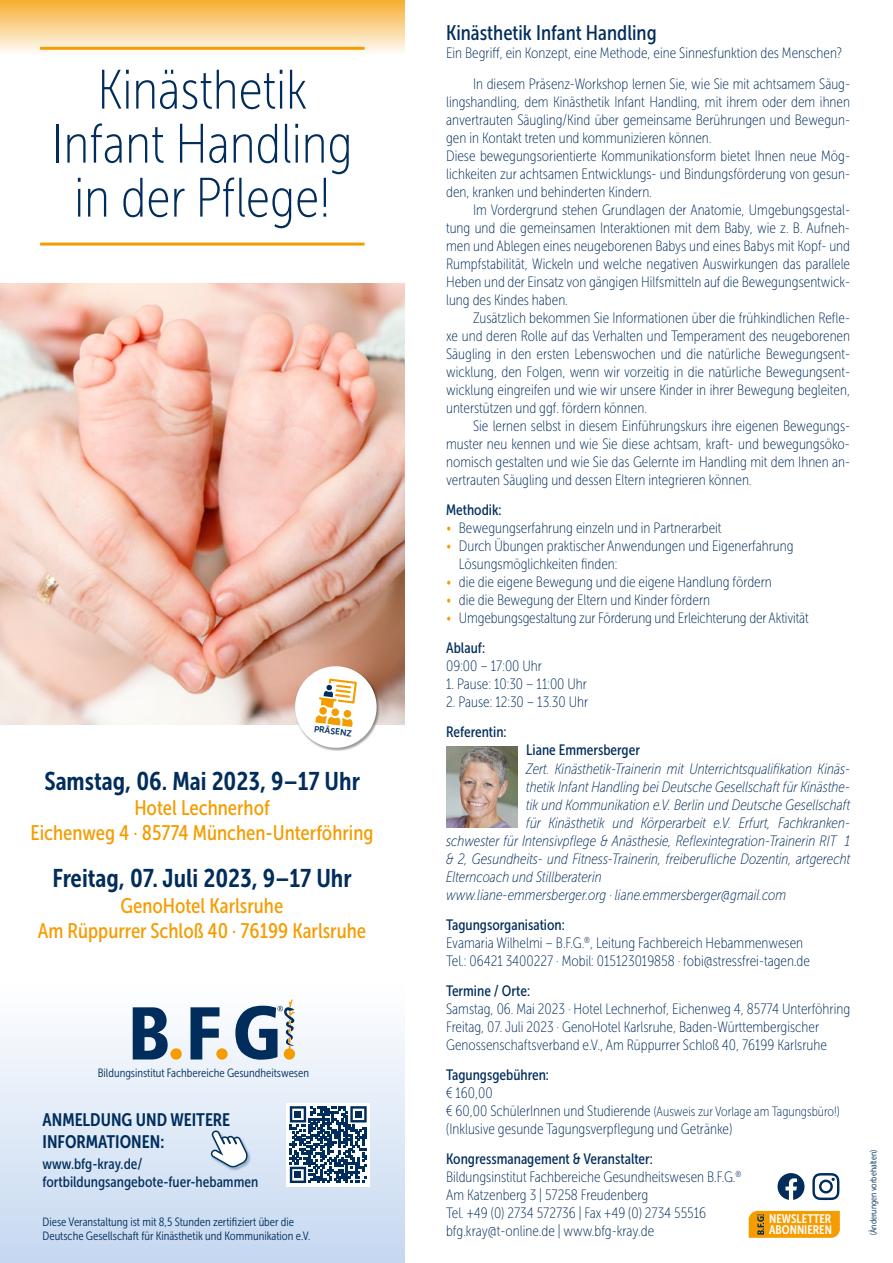
<style>
.page{position:relative;width:893px;height:1263px;background:#fff}
.page>*{position:absolute;margin:0;border:0;box-sizing:border-box;transform-origin:0 0}
.t1{font:55.5px/54px "Museo Sans Cond 100";color:#002d5c;text-align:center}
.t2{font:25.5px "Museo Sans Cond 700";color:#002d5c}
.t3{font:21px/25.2px "Museo Sans Cond 500";color:#f59c00;text-align:center}
.t4{font:21px "Museo Sans Cond 500";color:#002d5c}
.t5{font:18px/21.6px "Museo Sans Cond 700";color:#002d5c}
.t6{font:15px/18px "Museo Sans Cond 100";color:#002d5c}
.t7{font:italic 15px "Museo Sans Cond 100";color:#002d5c}
.t8{font:15px/18px "Museo Sans Cond 500";color:#002d5c}
.t9{font:13.5px "Museo Sans Cond 100";color:#002d5c}
.t10{font:12.45px/11.4px "Museo Sans Cond 700";color:#fff}
.t11{font:12px/14.4px "Museo Sans Cond 300";color:#002d5c}
.t12{font:9px "Museo Sans Cond 300";color:#002d5c}
.t13{font:8.55px "Museo Sans 700";color:#002d5c}
.s1{color:#f59c00}
.s2{font-size:15px}
</style>
<div class="page">
<svg style="left:0;top:0;width:405px;height:53px;background:#fad28c"></svg>
<div style="left:0;top:984px;width:405px;height:279px;background:linear-gradient(to bottom,#fefefe,#c5d8f1)"></div>
<img style="left:0;top:284px;width:405px;height:440px">
<svg style="left:133px;top:1007px;width:35px;height:52px"></svg>
<svg style="left:190px;top:1007px;width:29px;height:52px"></svg>
<div style="left:170px;top:1048px;width:12px;height:12px;background:#f59c00;border-radius:50%"></div>
<div style="left:216px;top:1048px;width:12px;height:12px;background:#f59c00;border-radius:50%"></div>
<svg style="left:235px;top:999px;width:60px;height:61px"></svg>
<img style="left:446px;top:746px;width:72px;height:81px">
<svg style="left:777px;top:1173px;width:27px;height:27px"></svg>
<svg style="left:812px;top:1173px;width:27px;height:27px"></svg>
<svg style="left:749px;top:1211px;width:91px;height:27px;background:#ee9b07"></svg>
<div style="left:286px;top:1103px;width:84px;height:83px;background:#fff"></div>
<svg style="left:290px;top:1106px;width:77px;height:77px"></svg>
<div style="left:294px;top:1111px;width:7px;height:7px;background:#002d5c"></div>
<div style="left:355px;top:1111px;width:7px;height:7px;background:#002d5c"></div>
<div style="left:294px;top:1171px;width:7px;height:7px;background:#002d5c"></div>
<div style="left:211px;top:1130px;width:40px;height:41px;background:#00325e;opacity:.3"></div>
<svg style="left:211px;top:1130px;width:37px;height:38px"></svg>
<div style="left:294px;top:666px;width:86px;height:85px;background:#000;opacity:.4"></div>
<svg style="left:293px;top:664px;width:86px;height:86px"></svg>
<div style="left:319px;top:707px;width:8px;height:8px;background:#f59c00;border-radius:50%"></div>
<hr style="left:40px;top:47px;width:325px;height:3px;background:#f59c00">
<hr style="left:40px;top:243px;width:325px;height:3px;background:#f59c00">
<h1 class="t1" style="left:52px;top:63px;width:302px">Kinästhetik<br>Infant Handling in der Pflege!</h1>
<p class="t13" style="left:315px;top:724px;width:40px;rotate:7deg">PRÄSENZ</p>
<h2 class="t2" style="left:44px;top:767px;width:317px">Samstag, 06. Mai 2023, 9–17 Uhr</h2>
<h3 class="t3" style="left:31px;top:795px;width:344px">Hotel Lechnerhof<br>Eichenweg 4 · 85774 München-Unterföhring</h3>
<h2 class="t2" style="left:53px;top:864px;width:301px">Freitag, 07. Juli 2023, 9–17 Uhr</h2>
<h3 class="t3" style="left:38px;top:893px;width:330px">GenoHotel Karlsruhe<br>Am Rüppurrer Schloß 40 · 76199 Karlsruhe</h3>
<p class="t11" style="left:98px;top:1066px;width:213px">Bildungsinstitut Fachbereiche Gesundheitswesen</p>
<p class="t5" style="left:43px;top:1109px;width:189px">ANMELDUNG UND WEITERE<br>INFORMATIONEN:</p>
<p class="t8" style="left:43px;top:1154px;width:217px">www.bfg-kray.de/ fortbildungsangebote-fuer-hebammen</p>
<p class="t11" style="left:43px;top:1214px;width:269px">Diese Veranstaltung ist mit 8,5 Stunden zertifiziert über die<br>Deutsche Gesellschaft für Kinästhetik und Kommunikation e.V.</p>
<h3 class="t4" style="left:446px;top:21px;width:212px">Kinästhetik Infant Handling</h3>
<p class="t6" style="left:473px;top:38px;width:378px;line-height:30.6px;text-indent:-27px">Ein Begriff, ein Konzept, eine Methode, eine Sinnesfunktion des Menschen?<br>In diesem Präsenz-Workshop lernen Sie, wie Sie mit achtsamem Säug-</p>
<p class="t6" style="left:446px;top:93px;width:405px">lingshandling, dem Kinästhetik Infant Handling, mit ihrem oder dem ihnen anvertrauten Säugling/Kind über gemeinsame Berührungen und Bewegun&shy;gen in Kontakt treten und kommunizieren können.<br>Diese bewegungsorientierte Kommunikationsform bietet Ihnen neue Mög&shy;lichkeiten zur achtsamen Entwicklungs- und Bindungsförderung von gesun&shy;den, kranken und behinderten Kindern.</p>
<p class="t6" style="left:446px;top:201px;width:405px;text-align:justify;text-indent:27px">Im Vordergrund stehen Grundlagen der Anatomie, Umgebungsgestal&shy;tung und die gemeinsamen Interaktionen mit dem Baby, wie z. B. Aufneh&shy;men und Ablegen eines neugeborenen Babys und eines Babys mit Kopf- und Rumpfstabilität, Wickeln und welche negativen Auswirkungen das parallele Heben und der Einsatz von gängigen Hilfsmitteln auf die Bewegungsentwick&shy;lung des Kindes haben.</p>
<p class="t6" style="left:446px;top:309px;width:405px;text-align:justify;text-indent:27px">Zusätzlich bekommen Sie Informationen über die frühkindlichen Refle&shy;xe und deren Rolle auf das Verhalten und Temperament des neugeborenen Säugling in den ersten Lebenswochen und die natürliche Bewegungsent&shy;wicklung, den Folgen, wenn wir vorzeitig in die natürliche Bewegungsent&shy;wicklung eingreifen und wie wir unsere Kinder in ihrer Bewegung begleiten, unterstützen und ggf. fördern können.</p>
<p class="t6" style="left:446px;top:417px;width:405px;text-align:justify;text-indent:27px">Sie lernen selbst in diesem Einführungskurs ihre eigenen Bewegungs&shy;muster neu kennen und wie Sie diese achtsam, kraft- und bewegungsöko&shy;nomisch gestalten und wie Sie das Gelernte im Handling mit dem Ihnen an&shy;vertrauten Säugling und dessen Eltern integrieren können.</p>
<p class="t8" style="left:446px;top:501px;width:57px">Methodik:</p>
<p class="t6" style="left:446px;top:519px;width:277px"><span class="s1">•</span> Bewegungserfahrung einzeln und in Partnerarbeit</p>
<p class="t6" style="left:459px;top:537px;width:336px;text-indent:-13px"><span class="s1">•</span> Durch Übungen praktischer Anwendungen und Eigenerfahrung<br>Lösungsmöglichkeiten finden:</p>
<p class="t6" style="left:446px;top:573px;width:327px"><span class="s1">•</span> die die eigene Bewegung und die eigene Handlung fördern</p>
<p class="t6" style="left:446px;top:591px;width:265px"><span class="s1">•</span> die die Bewegung der Eltern und Kinder fördern</p>
<p class="t6" style="left:446px;top:609px;width:364px"><span class="s1">•</span> Umgebungsgestaltung zur Förderung und Erleichterung der Aktivität</p>
<p class="t8" style="left:446px;top:639px;width:40px">Ablauf:</p>
<p class="t6" style="left:446px;top:657px;width:97px">09:00 – 17:00 Uhr</p>
<p class="t6" style="left:446px;top:675px;width:142px">1. Pause: 10:30 – 11:00 Uhr</p>
<p class="t6" style="left:446px;top:693px;width:144px">2. Pause: 12:30 – 13.30 Uhr</p>
<p class="t8" style="left:446px;top:723px;width:62px">Referentin:</p>
<p class="t8" style="left:526px;top:741px;width:115px">Liane Emmersberger</p>
<p class="t7" style="left:526px;top:760px;width:325px">Zert. Kinästhetik-Trainerin mit Unterrichtsqualifikation Kinäs-</p>
<p class="t7" style="left:526px;top:778px;width:325px">thetik Infant Handling bei Deutsche Gesellschaft für Kinästhe-</p>
<p class="t7" style="left:526px;top:796px;width:325px">tik und Kommunikation e.V. Berlin und Deutsche Gesellschaft</p>
<p class="t7" style="left:526px;top:814px;width:325px">für Kinästhetik und Körperarbeit e.V. Erfurt, Fachkranken-</p>
<p class="t7" style="left:446px;top:832px;width:405px">schwester für Intensivpflege &amp; Anästhesie, Reflexintegration-Trainerin RIT 1</p>
<p class="t7" style="left:446px;top:850px;width:405px">&amp; 2, Gesundheits- und Fitness-Trainerin, freiberufliche Dozentin, artgerecht</p>
<p class="t7" style="left:446px;top:868px;width:157px">Elterncoach und Stillberaterin</p>
<p class="t7" style="left:446px;top:886px;width:342px">www.liane-emmersberger.org · liane.emmersberger@gmail.com</p>
<p class="t8" style="left:446px;top:915px;width:120px">Tagungsorganisation:</p>
<p class="t6" style="left:446px;top:933px;width:365px">Evamaria Wilhelmi – B.F.G.<sup>®</sup>, Leitung Fachbereich Hebammenwesen<br>Tel.: 06421 3400227 · Mobil: 015123019858 · fobi@stressfrei-tagen.de</p>
<p class="t8" style="left:446px;top:981px;width:85px">Termine / Orte:</p>
<p class="t6" style="left:446px;top:999px;width:405px">Samstag, 06. Mai 2023 · Hotel Lechnerhof, Eichenweg 4, 85774 Unterföhring<br>Freitag, 07. Juli 2023 · GenoHotel Karlsruhe, Baden-Württembergischer<br>Genossenschaftsverband e.V., Am Rüppurrer Schloß 40, 76199 Karlsruhe</p>
<p class="t8" style="left:446px;top:1065px;width:104px">Tagungsgebühren:</p>
<p class="t6" style="left:446px;top:1083px;width:48px">€ 160,00</p>
<p class="t9" style="left:446px;top:1104px;width:395px"><span class="s2">€ 60,00 SchülerInnen und Studierende</span> (Ausweis zur Vorlage am Tagungsbüro!)</p>
<p class="t6" style="left:446px;top:1119px;width:288px">(Inklusive gesunde Tagungsverpflegung und Getränke)</p>
<p class="t8" style="left:446px;top:1149px;width:208px">Kongressmanagement &amp; Veranstalter:</p>
<p class="t6" style="left:446px;top:1167px;width:297px">Bildungsinstitut Fachbereiche Gesundheitswesen B.F.G.<sup>® </sup>Am Katzenberg 3 | 57258 Freudenberg<br>Tel. +49 (0) 2734 572736 | Fax +49 (0) 2734 55516 bfg.kray@t-online.de | www.bfg-kray.de</p>
<p class="t10" style="left:769px;top:1213px;width:64px">NEWSLETTER<br>ABONNIEREN</p>
<p class="t12" style="left:868px;top:1235px;width:87px;rotate:-90deg">(Änderungen vorbehalten)</p>
</div>
